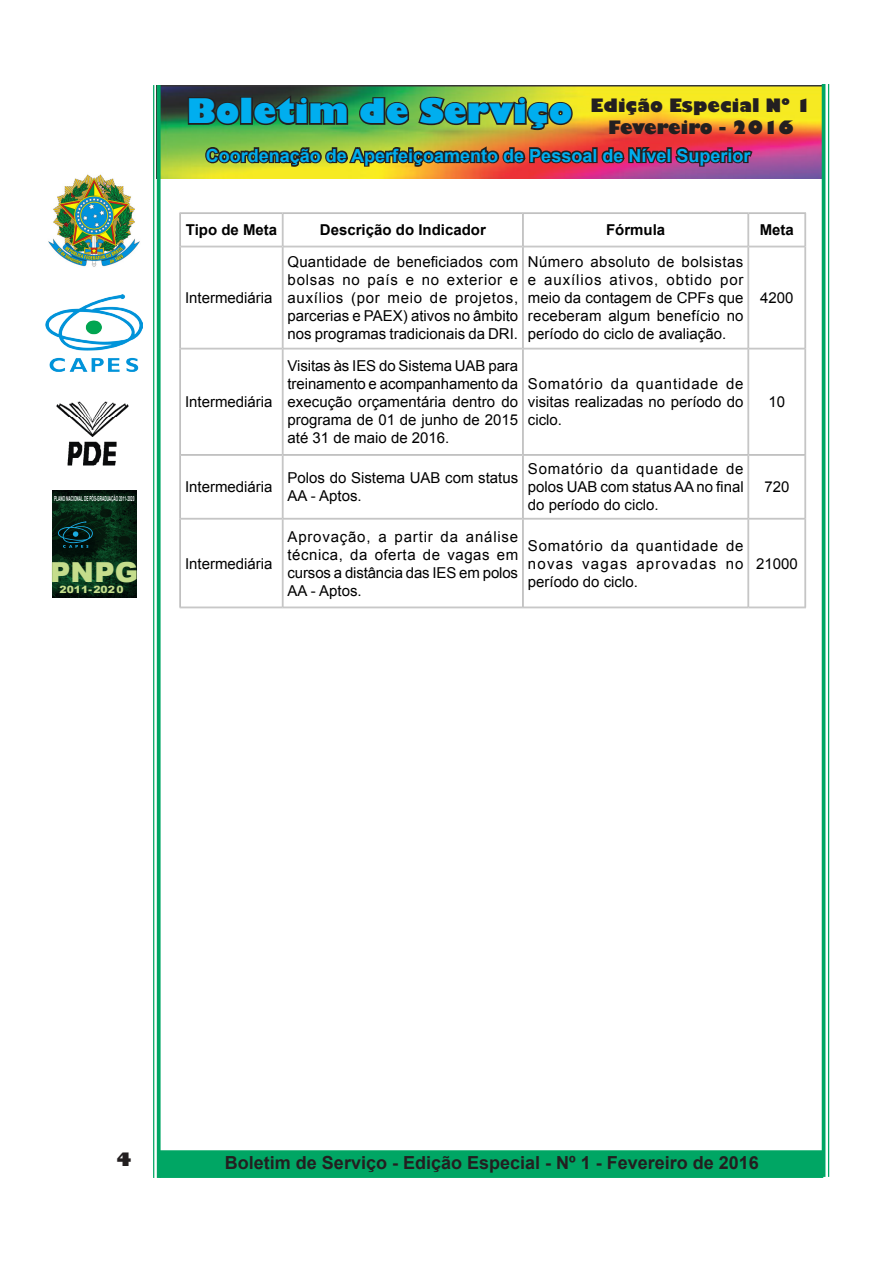
<style>
.page{position:relative;width:893px;height:1263px;background:#fff}
.page>*{position:absolute;margin:0;border:0;box-sizing:border-box;transform-origin:0 0}
.t1{font:800 33px "Gill Sans";color:#00aeef}
.t2{font:900 27.6px "Arial";color:#c5dd8c}
.t3{font:700 18px "Arial";color:#00aeef}
.t4{font:700 18px "Arial";color:#231f20}
.t5{font:800 18px/21.6px "Gill Sans";color:#231f20;text-align:center}
.t6{font:15px/18px "Arial";color:#000;text-align:justify}
.t7{font:700 15px "Arial";color:#000}
.t8{font:900 10.05px "Arial";color:#c5dd8c;scale:1.08 1}
.t9{font:700 7.05px "Arial";color:#f2f3f4;scale:.46 1}
</style>
<div class="page">
<img style="left:161px;top:85px;width:661px;height:93px">
<div style="left:159px;top:1150px;width:664px;height:28px;background:#00a664;border:2px solid #00a664"></div>
<hr style="left:153px;top:85px;width:1px;height:1093px;background:#00a664">
<svg style="left:157px;top:85px;width:4px;height:1093px;background:#17ad71"></svg>
<img style="left:56px;top:401px;width:73px;height:65px">
<hr style="left:822px;top:84px;width:3px;height:1093px;background:#00a664">
<hr style="left:828px;top:84px;width:1px;height:1093px;background:#00a664">
<img style="left:52px;top:491px;width:84px;height:106px">
<svg style="left:57px;top:521px;width:36px;height:27px"></svg>
<img style="left:186px;top:92px;width:568px;height:76px">
<img style="left:48px;top:174px;width:92px;height:93px">
<hr style="left:180px;top:212px;width:103px;height:1px;background:#c0c0c0">
<hr style="left:180px;top:213px;width:102px;height:1px;background:#c0c0c0">
<hr style="left:283px;top:212px;width:240px;height:1px;background:#c0c0c0">
<hr style="left:283px;top:213px;width:240px;height:1px;background:#c0c0c0">
<hr style="left:523px;top:212px;width:225px;height:1px;background:#c0c0c0">
<hr style="left:523px;top:213px;width:225px;height:1px;background:#c0c0c0">
<hr style="left:748px;top:212px;width:58px;height:1px;background:#c0c0c0">
<hr style="left:748px;top:213px;width:57px;height:1px;background:#c0c0c0">
<hr style="left:180px;top:246px;width:102px;height:1px;background:#c0c0c0">
<hr style="left:180px;top:247px;width:102px;height:1px;background:#c0c0c0">
<hr style="left:283px;top:246px;width:240px;height:1px;background:#c0c0c0">
<hr style="left:283px;top:247px;width:240px;height:1px;background:#c0c0c0">
<hr style="left:523px;top:246px;width:225px;height:1px;background:#c0c0c0">
<hr style="left:523px;top:247px;width:225px;height:1px;background:#c0c0c0">
<hr style="left:748px;top:246px;width:57px;height:1px;background:#c0c0c0">
<hr style="left:748px;top:247px;width:57px;height:1px;background:#c0c0c0">
<hr style="left:180px;top:348px;width:102px;height:1px;background:#c0c0c0">
<hr style="left:180px;top:349px;width:102px;height:1px;background:#c0c0c0">
<hr style="left:283px;top:348px;width:240px;height:1px;background:#c0c0c0">
<hr style="left:283px;top:349px;width:240px;height:1px;background:#c0c0c0">
<hr style="left:523px;top:348px;width:225px;height:1px;background:#c0c0c0">
<hr style="left:523px;top:349px;width:225px;height:1px;background:#c0c0c0">
<hr style="left:748px;top:348px;width:57px;height:1px;background:#c0c0c0">
<hr style="left:748px;top:349px;width:57px;height:1px;background:#c0c0c0">
<hr style="left:180px;top:454px;width:102px;height:1px;background:#c0c0c0">
<hr style="left:180px;top:455px;width:102px;height:1px;background:#c0c0c0">
<hr style="left:283px;top:454px;width:240px;height:1px;background:#c0c0c0">
<hr style="left:283px;top:455px;width:240px;height:1px;background:#c0c0c0">
<hr style="left:523px;top:454px;width:225px;height:1px;background:#c0c0c0">
<hr style="left:523px;top:455px;width:225px;height:1px;background:#c0c0c0">
<hr style="left:748px;top:454px;width:57px;height:1px;background:#c0c0c0">
<hr style="left:748px;top:455px;width:57px;height:1px;background:#c0c0c0">
<hr style="left:180px;top:518px;width:102px;height:1px;background:#c0c0c0">
<hr style="left:180px;top:519px;width:102px;height:1px;background:#c0c0c0">
<hr style="left:283px;top:518px;width:240px;height:1px;background:#c0c0c0">
<hr style="left:283px;top:519px;width:240px;height:1px;background:#c0c0c0">
<hr style="left:523px;top:518px;width:225px;height:1px;background:#c0c0c0">
<hr style="left:523px;top:519px;width:225px;height:1px;background:#c0c0c0">
<hr style="left:748px;top:518px;width:57px;height:1px;background:#c0c0c0">
<hr style="left:748px;top:519px;width:57px;height:1px;background:#c0c0c0">
<hr style="left:180px;top:607px;width:103px;height:1px;background:#c0c0c0">
<hr style="left:283px;top:607px;width:240px;height:1px;background:#c0c0c0">
<hr style="left:523px;top:607px;width:225px;height:1px;background:#c0c0c0">
<hr style="left:748px;top:607px;width:58px;height:1px;background:#c0c0c0">
<hr style="left:179px;top:213px;width:1px;height:34px;background:#c0c0c0">
<hr style="left:180px;top:214px;width:1px;height:32px;background:#c0c0c0">
<hr style="left:179px;top:247px;width:1px;height:102px;background:#c0c0c0">
<hr style="left:180px;top:247px;width:1px;height:101px;background:#c0c0c0">
<hr style="left:179px;top:349px;width:1px;height:106px;background:#c0c0c0">
<hr style="left:180px;top:349px;width:1px;height:105px;background:#c0c0c0">
<hr style="left:179px;top:455px;width:1px;height:64px;background:#c0c0c0">
<hr style="left:180px;top:456px;width:1px;height:62px;background:#c0c0c0">
<hr style="left:179px;top:519px;width:1px;height:88px;background:#c0c0c0">
<hr style="left:180px;top:519px;width:1px;height:88px;background:#c0c0c0">
<hr style="left:282px;top:214px;width:1px;height:32px;background:#c0c0c0">
<hr style="left:283px;top:214px;width:1px;height:32px;background:#c0c0c0">
<hr style="left:522px;top:214px;width:1px;height:32px;background:#c0c0c0">
<hr style="left:523px;top:214px;width:1px;height:32px;background:#c0c0c0">
<hr style="left:748px;top:214px;width:1px;height:32px;background:#c0c0c0">
<hr style="left:805px;top:213px;width:1px;height:34px;background:#c0c0c0">
<hr style="left:282px;top:247px;width:1px;height:101px;background:#c0c0c0">
<hr style="left:283px;top:247px;width:1px;height:101px;background:#c0c0c0">
<hr style="left:522px;top:247px;width:1px;height:101px;background:#c0c0c0">
<hr style="left:523px;top:247px;width:1px;height:101px;background:#c0c0c0">
<hr style="left:748px;top:247px;width:1px;height:101px;background:#c0c0c0">
<hr style="left:805px;top:247px;width:1px;height:102px;background:#c0c0c0">
<hr style="left:282px;top:349px;width:1px;height:105px;background:#c0c0c0">
<hr style="left:283px;top:349px;width:1px;height:105px;background:#c0c0c0">
<hr style="left:522px;top:349px;width:1px;height:105px;background:#c0c0c0">
<hr style="left:523px;top:349px;width:1px;height:105px;background:#c0c0c0">
<hr style="left:748px;top:349px;width:1px;height:105px;background:#c0c0c0">
<hr style="left:805px;top:349px;width:1px;height:106px;background:#c0c0c0">
<hr style="left:282px;top:456px;width:1px;height:62px;background:#c0c0c0">
<hr style="left:283px;top:456px;width:1px;height:62px;background:#c0c0c0">
<hr style="left:522px;top:456px;width:1px;height:62px;background:#c0c0c0">
<hr style="left:523px;top:456px;width:1px;height:62px;background:#c0c0c0">
<hr style="left:748px;top:456px;width:1px;height:62px;background:#c0c0c0">
<hr style="left:805px;top:455px;width:1px;height:64px;background:#c0c0c0">
<hr style="left:282px;top:519px;width:1px;height:88px;background:#c0c0c0">
<hr style="left:283px;top:519px;width:1px;height:88px;background:#c0c0c0">
<hr style="left:522px;top:519px;width:1px;height:88px;background:#c0c0c0">
<hr style="left:523px;top:519px;width:1px;height:88px;background:#c0c0c0">
<hr style="left:748px;top:519px;width:1px;height:88px;background:#c0c0c0">
<hr style="left:805px;top:519px;width:1px;height:88px;background:#c0c0c0">
<img style="left:46px;top:294px;width:97px;height:77px">
<p class="t9" style="left:54px;top:494px;width:176px">PLANO NACIONAL DE PÓS-GRADUAÇÃO 2011-2020</p>
<h2 class="t2" style="left:50px;top:552px;width:90px">PNPG</h2>
<p class="t8" style="left:60px;top:582px;width:61px">2011-2020</p>
<h1 class="t1" style="left:187px;top:90px;width:387px">Boletim de Serviço</h1>
<p class="t5" style="left:591px;top:96px;width:222px">Edição Especial Nº 1<br>Fevereiro - 2016</p>
<p class="t3" style="left:206px;top:143px;width:546px">Coordenação de Aperfeiçoamento de Pessoal de Nível Superior</p>
<p class="t7" style="left:186px;top:220px;width:93px">Tipo de Meta</p>
<p class="t7" style="left:320px;top:220px;width:167px">Descrição do Indicador</p>
<p class="t7" style="left:606px;top:220px;width:61px">Fórmula</p>
<p class="t7" style="left:760px;top:220px;width:36px">Meta</p>
<p class="t6" style="left:185px;top:289px;width:89px">Intermediária</p>
<p class="t6" style="left:185px;top:393px;width:89px">Intermediária</p>
<p class="t6" style="left:288px;top:253px;width:232px">Quantidade de beneficiados com bolsas no país e no exterior e auxílios (por meio de projetos, parcerias e PAEX) ativos no âmbito nos programas tradicionais da DRI.</p>
<p class="t6" style="left:528px;top:253px;width:217px">Número absoluto de bolsistas e auxílios ativos, obtido por meio da contagem de CPFs que receberam algum benefício no período do ciclo de avaliação.</p>
<p class="t6" style="left:288px;top:357px;width:232px">Visitas às IES do Sistema UAB para treinamento e acompanhamento da execução orçamentária dentro do programa de 01 de junho de 2015 até 31 de maio de 2016.</p>
<p class="t6" style="left:528px;top:375px;width:217px">Somatório da quantidade de visitas realizadas no período do ciclo.</p>
<p class="t6" style="left:185px;top:478px;width:89px">Intermediária</p>
<p class="t6" style="left:288px;top:469px;width:232px">Polos do Sistema UAB com status<br>AA - Aptos.</p>
<p class="t6" style="left:528px;top:460px;width:217px">Somatório da quantidade de polos UAB com status AA no final do período do ciclo.</p>
<p class="t6" style="left:185px;top:554px;width:89px">Intermediária</p>
<p class="t6" style="left:288px;top:527px;width:232px">Aprovação, a partir da análise técnica, da oferta de vagas em cursos a distância das IES em polos AA - Aptos.</p>
<p class="t6" style="left:528px;top:536px;width:217px">Somatório da quantidade de novas vagas aprovadas no período do ciclo.</p>
<p class="t6" style="left:760px;top:289px;width:35px">4200</p>
<p class="t6" style="left:768px;top:393px;width:18px">10</p>
<p class="t6" style="left:764px;top:478px;width:27px">720</p>
<p class="t6" style="left:756px;top:554px;width:43px">21000</p>
<p class="t5" style="left:116px;top:1150px;width:17px">4</p>
<p class="t4" style="left:225px;top:1150px;width:535px">Boletim de Serviço - Edição Especial - Nº 1 - Fevereiro de 2016</p>
</div>
